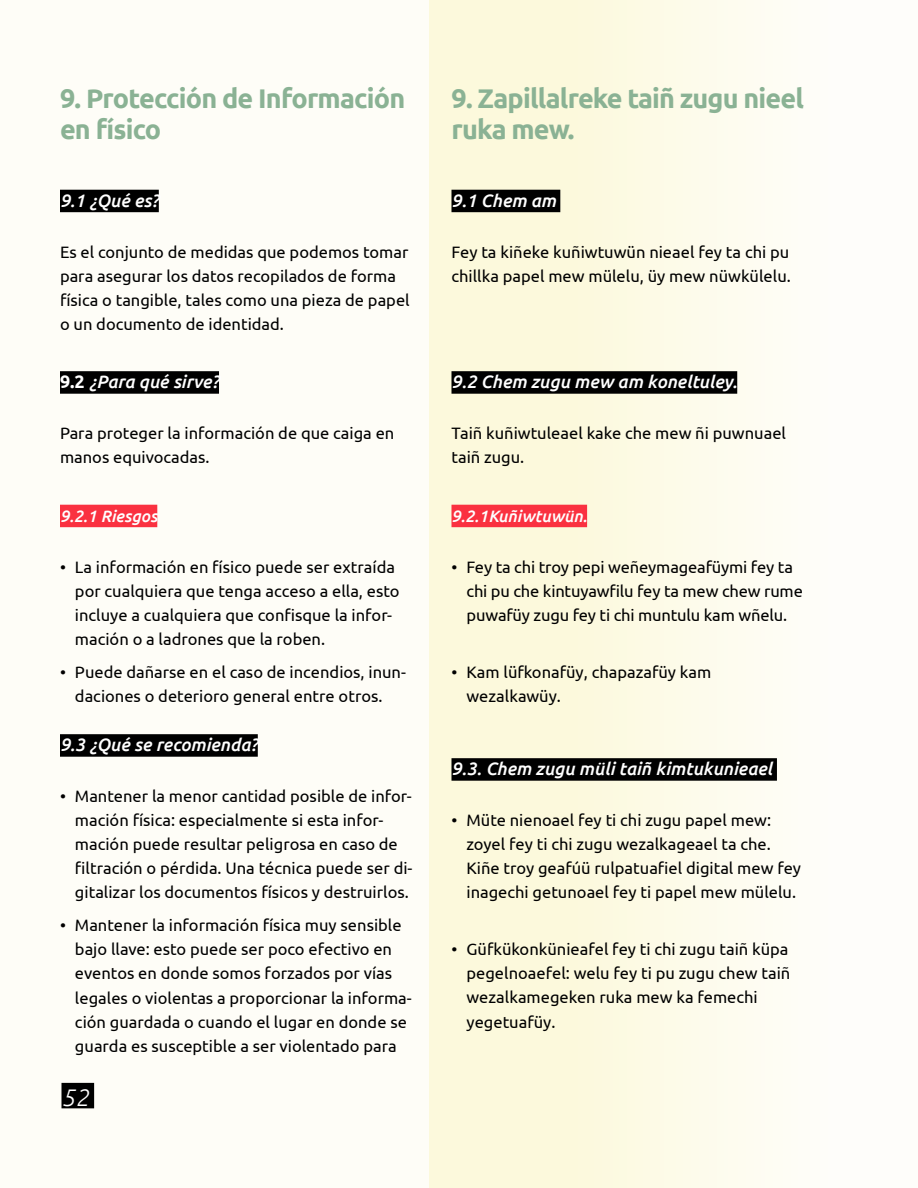
<style>
.page{position:relative;width:918px;height:1188px;background:#fefdf7}
.page>*{position:absolute;margin:0;border:0;box-sizing:border-box;transform-origin:0 0}
.t1{font:700 27px/31.5px "Ubuntu";letter-spacing:-.03em;color:#8ab294}
.t2{font:italic 300 24px "Ubuntu";color:#fff}
.t3{font:italic 500 18px "Ubuntu";color:#fff}
.t4{font:16.5px/24px "Ubuntu";color:#000}
.t5{font:italic 500 16.5px "Ubuntu";color:#fff}
.s1{font-weight:700;font-style:normal}
.s2{color:#000}
</style>
<div class="page">
<div style="left:430px;top:0;width:488px;height:1188px;background:linear-gradient(to right,#fbf8d5,#fefefe)"></div>
<div style="left:62px;top:1083px;width:32px;height:25px;background:#000"></div>
<div style="left:452px;top:190px;width:108px;height:22px;background:#000"></div>
<div style="left:452px;top:371px;width:285px;height:23px;background:#000"></div>
<div style="left:452px;top:505px;width:135px;height:22px;background:#fa3140"></div>
<div style="left:452px;top:758px;width:325px;height:23px;background:#000"></div>
<div style="left:60px;top:190px;width:99px;height:22px;background:#000"></div>
<div style="left:60px;top:371px;width:159px;height:23px;background:#000"></div>
<div style="left:60px;top:505px;width:97px;height:22px;background:#fa3140"></div>
<div style="left:60px;top:734px;width:198px;height:23px;background:#000"></div>
<h1 class="t1" style="left:60px;top:82px;width:347px">9. Protección de Información en físico</h1>
<p class="t3" style="left:60px;top:190px;width:100px">9.1 ¿Qué es?</p>
<p class="t4" style="left:60px;top:240px;width:351px">Es el conjunto de medidas que podemos tomar para asegurar los datos recopilados de forma física o tangible, tales como una pieza de papel o un documento de identidad.</p>
<p class="t3" style="left:60px;top:371px;width:161px"><span class="s1">9.2</span> ¿Para qué sirve?</p>
<p class="t4" style="left:60px;top:421px;width:336px">Para proteger la información de que caiga en manos equivocadas.</p>
<p class="t5" style="left:60px;top:506px;width:99px">9.2.1 Riesgos</p>
<p class="t4" style="left:75px;top:555px;width:326px;text-indent:-15px">• La información en físico puede ser extraída por cualquiera que tenga acceso a ella, esto incluye a cualquiera que confisque la infor&shy;mación o a ladrones que la roben.</p>
<p class="t4" style="left:60px;top:660px;width:348px;text-align:center">• Puede dañarse en el caso de incendios, inun&shy;daciones o deterioro general entre otros.</p>
<p class="t3" style="left:60px;top:734px;width:199px">9.3 ¿Qué se recomienda?</p>
<p class="t4" style="left:75px;top:784px;width:339px;text-indent:-15px">• Mantener la menor cantidad posible de infor&shy;mación física: especialmente si esta infor&shy;mación puede resultar peligrosa en caso de filtración o pérdida. Una técnica puede ser di&shy;gitalizar los documentos físicos y destruirlos.</p>
<p class="t4" style="left:75px;top:913px;width:338px;text-indent:-15px">• Mantener la información física muy sensible bajo llave: esto puede ser poco efectivo en eventos en donde somos forzados por vías legales o violentas a proporcionar la informa&shy;ción guardada o cuando el lugar en donde se guarda es susceptible a ser violentado para</p>
<h2 class="t2" style="left:62px;top:1083px;width:29px">52</h2>
<h1 class="t1" style="left:452px;top:82px;width:354px">9. Zapillalreke taiñ zugu nieel ruka mew.</h1>
<p class="t3" style="left:452px;top:190px;width:106px">9.1 Chem am</p>
<p class="t4" style="left:452px;top:240px;width:341px">Fey ta kiñeke kuñiwtuwün nieael fey ta chi pu chillka papel mew mülelu, üy mew nüwkülelu.</p>
<p class="t3" style="left:452px;top:371px;width:287px">9.2 Chem zugu mew am koneltuley.</p>
<p class="t4" style="left:452px;top:421px;width:336px">Taiñ kuñiwtuleael kake che mew ñi puwnuael taiñ zugu.</p>
<p class="t5" style="left:452px;top:506px;width:137px">9.2.1Kuñiwtuwün.</p>
<p class="t4" style="left:466px;top:555px;width:338px;text-indent:-15px">• Fey ta chi troy pepi weñeymageafüymi fey ta chi pu che kintuyawfilu fey ta mew chew rume puwafüy zugu fey ti chi muntulu kam wñelu.</p>
<p class="t4" style="left:466px;top:660px;width:246px;text-indent:-15px">• Kam lüfkonafüy, chapazafüy kam wezalkawüy.</p>
<p class="t3" style="left:452px;top:758px;width:327px">9.3. Chem zugu müli taiñ kimtukunieael<span class="s2">.</span></p>
<p class="t4" style="left:466px;top:808px;width:336px;text-indent:-15px">• Müte nienoael fey ti chi zugu papel mew: zoyel fey ti chi zugu wezalkageael ta che.<br>Kiñe troy geafúü rulpatuafiel digital mew fey inagechi getunoael fey ti papel mew mülelu.</p>
<p class="t4" style="left:466px;top:937px;width:325px;text-indent:-15px">• Güfkükonkünieafel fey ti chi zugu taiñ küpa pegelnoaefel: welu fey ti pu zugu chew taiñ wezalkamegeken ruka mew ka femechi yegetuafüy.</p>
</div>
